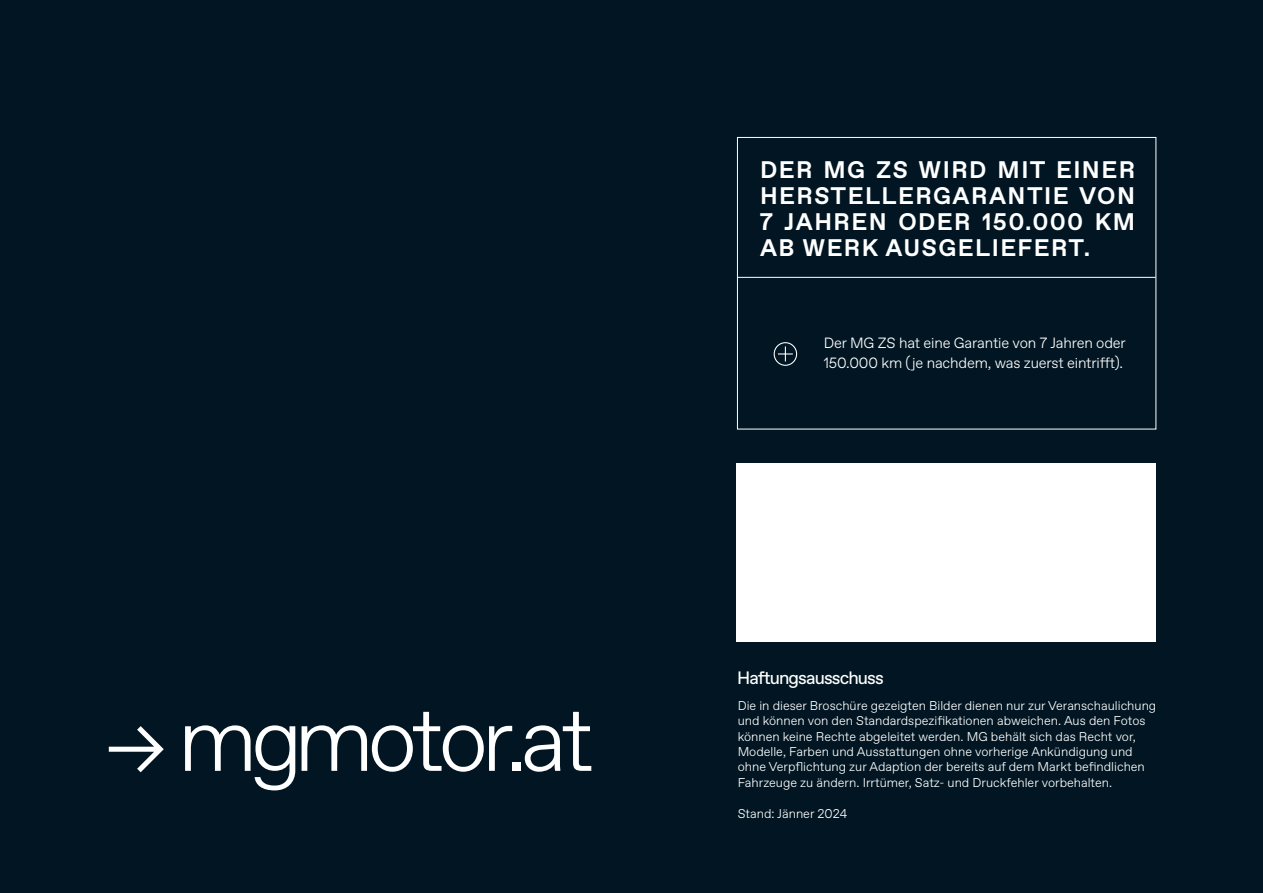
<style>
.page{position:relative;width:1263px;height:893px;background:#011622}
.page>*{position:absolute;margin:0;border:0;box-sizing:border-box;transform-origin:0 0}
.t1{font:300 89.1px "Favorit Std";letter-spacing:-.07em;color:#fff}
.t2{font:700 24px/25.8px "Favorit Std";letter-spacing:.06em;color:#fff;text-align:justify}
.t3{font:18px "Favorit Std";letter-spacing:-.05em;color:#fff}
.t4{font:300 14.85px/19.8px "Favorit Std";letter-spacing:-.01em;color:#fff}
.t5{font:300 12.75px/15.5px "Favorit Std";color:#fff}
.s1{font-size:74.25px}
</style>
<div class="page">
<div style="left:736px;top:463px;width:419px;height:179px;background:#fff"></div>
<div style="left:737px;top:137px;width:419px;height:292px;border:1px solid #fff"></div>
<hr style="left:737px;top:277px;width:418px;height:1px;background:#fff">
<svg style="left:773px;top:342px;width:25px;height:24px"></svg>
<h2 class="t2" style="left:760px;top:157px;width:377px">DER MG ZS WIRD MIT EINER HERSTELLERGARANTIE VON 7 JAHREN ODER 150.000 KM AB WERK AUSGELIEFERT.</h2>
<p class="t4" style="left:824px;top:332px;width:304px">Der MG ZS hat eine Garantie von 7 Jahren oder<br>150.000 km (je nachdem, was zuerst eintrifft).</p>
<h3 class="t3" style="left:737px;top:665px;width:148px">Haftungsausschuss</h3>
<h1 class="t1" style="left:107px;top:680px;width:488px"><span class="s1">→</span> mgmotor.at</h1>
<p class="t5" style="left:738px;top:697px;width:420px">Die in dieser Broschüre gezeigten Bilder dienen nur zur Veranschaulichung und können von den Standardspezifikationen abweichen. Aus den Fotos können keine Rechte abgeleitet werden. MG behält sich das Recht vor, Modelle, Farben und Ausstattungen ohne vorherige Ankündigung und ohne Verpflichtung zur Adaption der bereits auf dem Markt befindlichen Fahrzeuge zu ändern. Irrtümer, Satz- und Druckfehler vorbehalten.</p>
<p class="t5" style="left:738px;top:805px;width:111px">Stand: Jänner 2024</p>
</div>
